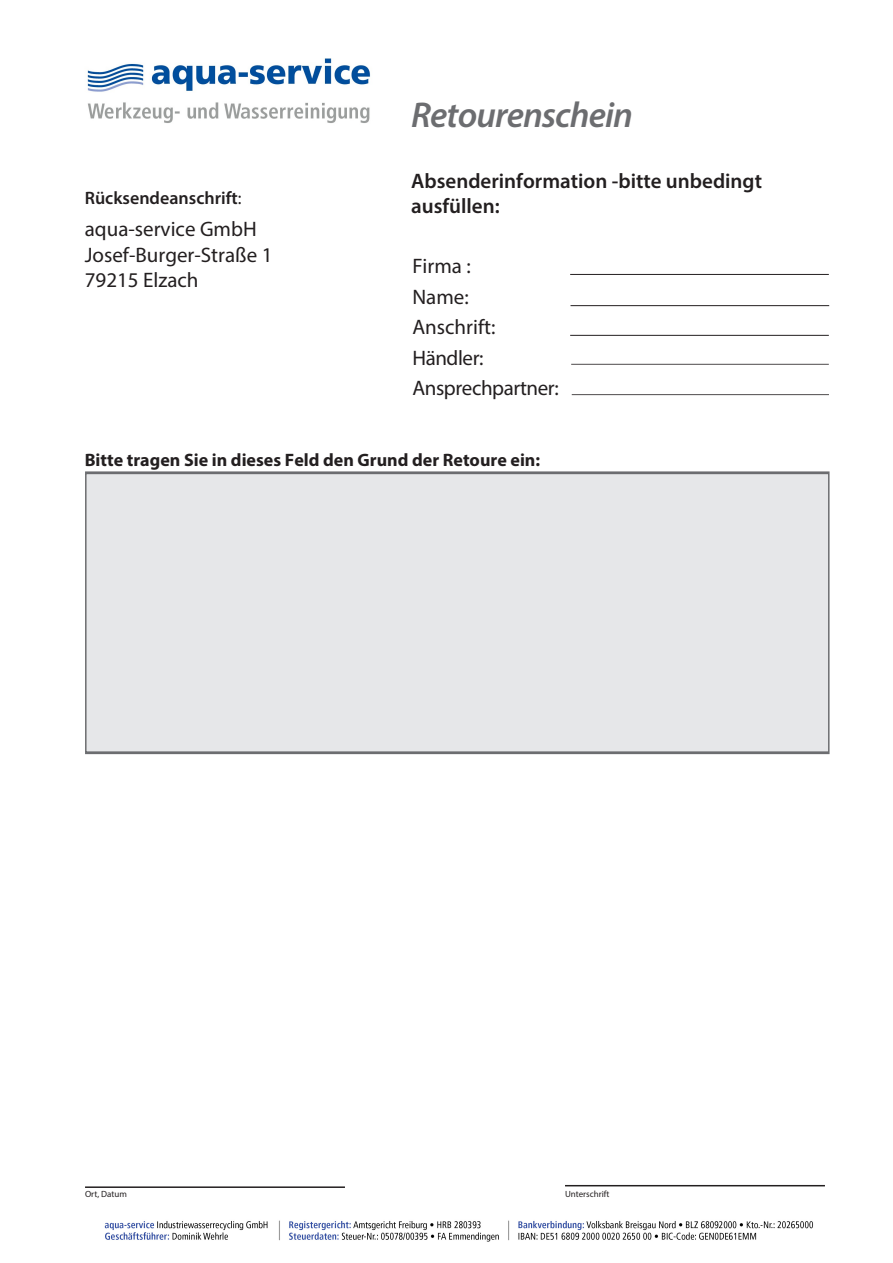
<style>
.page{position:relative;width:893px;height:1263px;background:#fff}
.page>*{position:absolute;margin:0;border:0;box-sizing:border-box;transform-origin:0 0}
.t1{font:italic 600 36px "Myriad Pro";letter-spacing:-.025em;color:#6c6d70}
.t2{font:21px/25.5px "Myriad Pro";color:#231f20}
.t3{font:21px/30.6px "Myriad Pro";letter-spacing:-.02em;color:#231f20}
.t4{font:600 21px/25.2px "Myriad Pro";color:#231f20}
.t5{font:700 18px "Myriad Pro";color:#231f20}
.t6{font:600 18px "Myriad Pro";color:#231f20}
.t7{font:9px "Myriad Pro";color:#231f20}
.s1{font-weight:400}
</style>
<div class="page">
<div style="left:85px;top:472px;width:745px;height:282px;background:#e6e7e9;border:2px solid #6c6d70"></div>
<hr style="left:85px;top:1186px;width:260px;height:2px;background:#231f20">
<hr style="left:565px;top:1185px;width:260px;height:1px;background:#231f20">
<hr style="left:570px;top:335px;width:259px;height:1px;background:#231f20">
<hr style="left:570px;top:305px;width:259px;height:1px;background:#231f20">
<hr style="left:570px;top:274px;width:259px;height:1px;background:#231f20">
<hr style="left:571px;top:364px;width:258px;height:1px;background:#231f20">
<hr style="left:572px;top:394px;width:257px;height:1px;background:#231f20">
<img style="left:87px;top:58px;width:284px;height:65px">
<img style="left:104px;top:1220px;width:709px;height:22px">
<p class="t6" style="left:85px;top:186px;width:158px">Rücksendeanschrift<span class="s1">:</span></p>
<p class="t2" style="left:85px;top:216px;width:189px">aqua-service GmbH<br>Josef-Burger-Straße 1<br>79215 Elzach</p>
<h1 class="t1" style="left:411px;top:92px;width:223px">Retourenschein</h1>
<p class="t4" style="left:411px;top:168px;width:352px">Absenderinformation -bitte unbedingt ausfüllen:</p>
<p class="t3" style="left:412px;top:251px;width:148px">Firma :<br>Name:<br>Anschrift:<br>Händler:<br>Ansprechpartner:</p>
<p class="t5" style="left:85px;top:448px;width:457px">Bitte tragen Sie in dieses Feld den Grund der Retoure ein:</p>
<p class="t7" style="left:85px;top:1189px;width:43px">Ort, Datum</p>
<p class="t7" style="left:565px;top:1188px;width:46px">Unterschrift</p>
</div>
